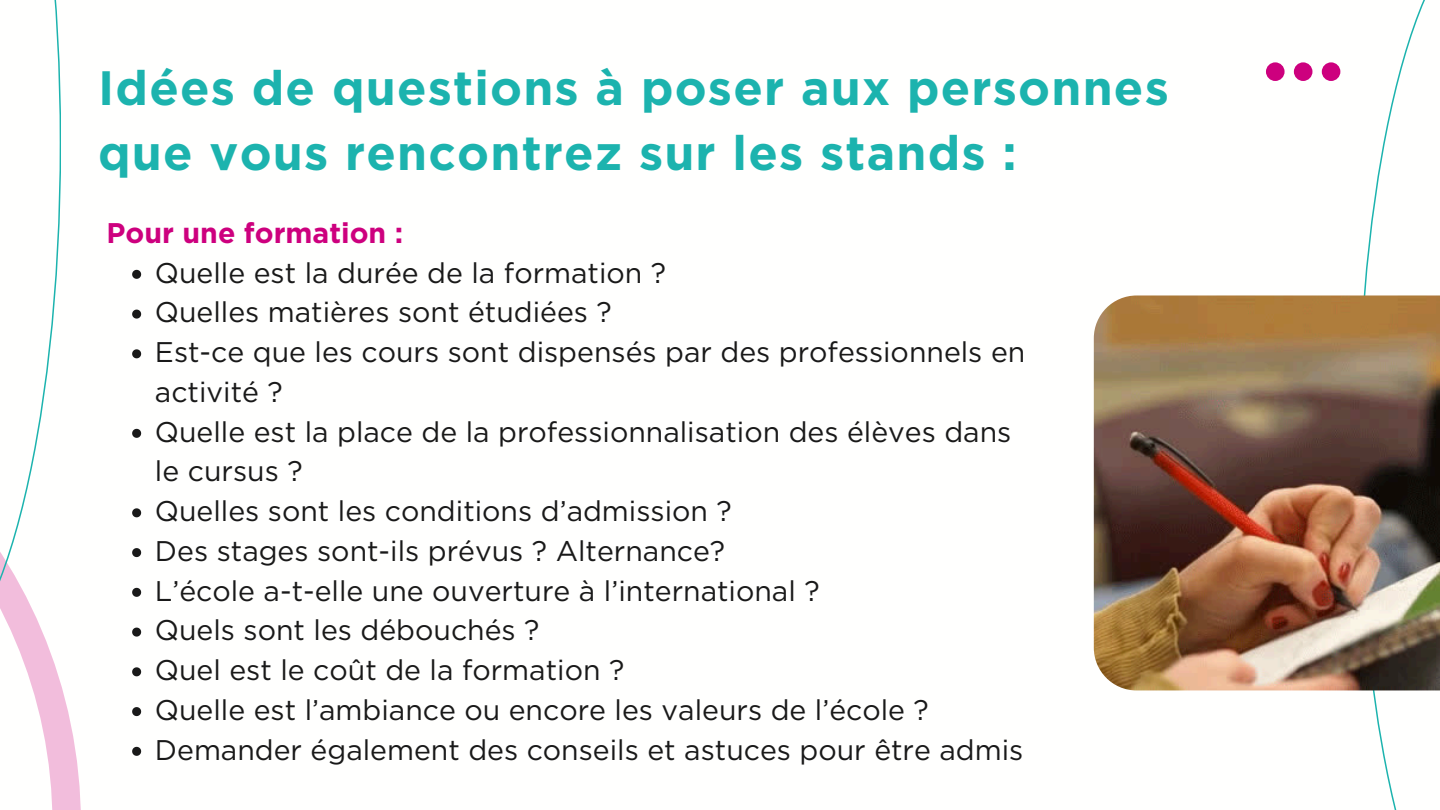
<style>
.page{position:relative;width:1440px;height:810px;background:#fff}
.page>*{position:absolute;margin:0;border:0;box-sizing:border-box;transform-origin:0 0}
.t1{font:700 48.2px/64.8px "Gotham";letter-spacing:.025em;color:#1cb3ae}
.t2{font:28.4px/39.8px "Gotham";color:#191919}
.t3{font:700 28.4px "Gotham";color:#cd007e}
</style>
<div class="page">
<svg style="left:0;top:0;width:81px;height:810px"></svg>
<svg style="left:1266px;top:62px;width:74px;height:19px"></svg>
<svg style="left:1358px;top:0;width:82px;height:810px"></svg>
<img style="left:1094px;top:295px;width:346px;height:395px">
<svg style="left:132px;top:270px;width:9px;height:9px"></svg>
<svg style="left:132px;top:310px;width:9px;height:9px"></svg>
<svg style="left:132px;top:349px;width:9px;height:9px"></svg>
<svg style="left:132px;top:429px;width:9px;height:9px"></svg>
<svg style="left:132px;top:508px;width:9px;height:9px"></svg>
<svg style="left:132px;top:548px;width:9px;height:9px"></svg>
<svg style="left:132px;top:588px;width:9px;height:9px"></svg>
<svg style="left:132px;top:628px;width:9px;height:9px"></svg>
<svg style="left:132px;top:667px;width:9px;height:9px"></svg>
<svg style="left:132px;top:707px;width:9px;height:9px"></svg>
<svg style="left:132px;top:747px;width:9px;height:9px"></svg>
<h1 class="t1" style="left:98px;top:56px;width:1072px">Idées de questions à poser aux personnes que vous rencontrez sur les stands :</h1>
<p class="t3" style="left:107px;top:216px;width:298px">Pour une formation :</p>
<h2 class="t2" style="left:155px;top:252px;width:513px">Quelle est la durée de la formation ?</h2>
<p class="t2" style="left:155px;top:292px;width:458px">Quelles matières sont étudiées ?</p>
<p class="t2" style="left:155px;top:332px;width:872px">Est-ce que les cours sont dispensés par des professionnels en activité ?</p>
<p class="t2" style="left:155px;top:411px;width:858px">Quelle est la place de la professionnalisation des élèves dans le cursus ?</p>
<p class="t2" style="left:155px;top:491px;width:578px">Quelles sont les conditions d’admission ?</p>
<p class="t2" style="left:155px;top:531px;width:572px">Des stages sont-ils prévus ? Alternance?</p>
<p class="t2" style="left:155px;top:570px;width:666px">L’école a-t-elle une ouverture à l’international ?</p>
<p class="t2" style="left:155px;top:610px;width:386px">Quels sont les débouchés ?</p>
<p class="t2" style="left:155px;top:650px;width:471px">Quel est le coût de la formation ?</p>
<p class="t2" style="left:155px;top:690px;width:775px">Quelle est l’ambiance ou encore les valeurs de l’école ?</p>
<p class="t2" style="left:155px;top:729px;width:870px">Demander également des conseils et astuces pour être admis</p>
</div>
